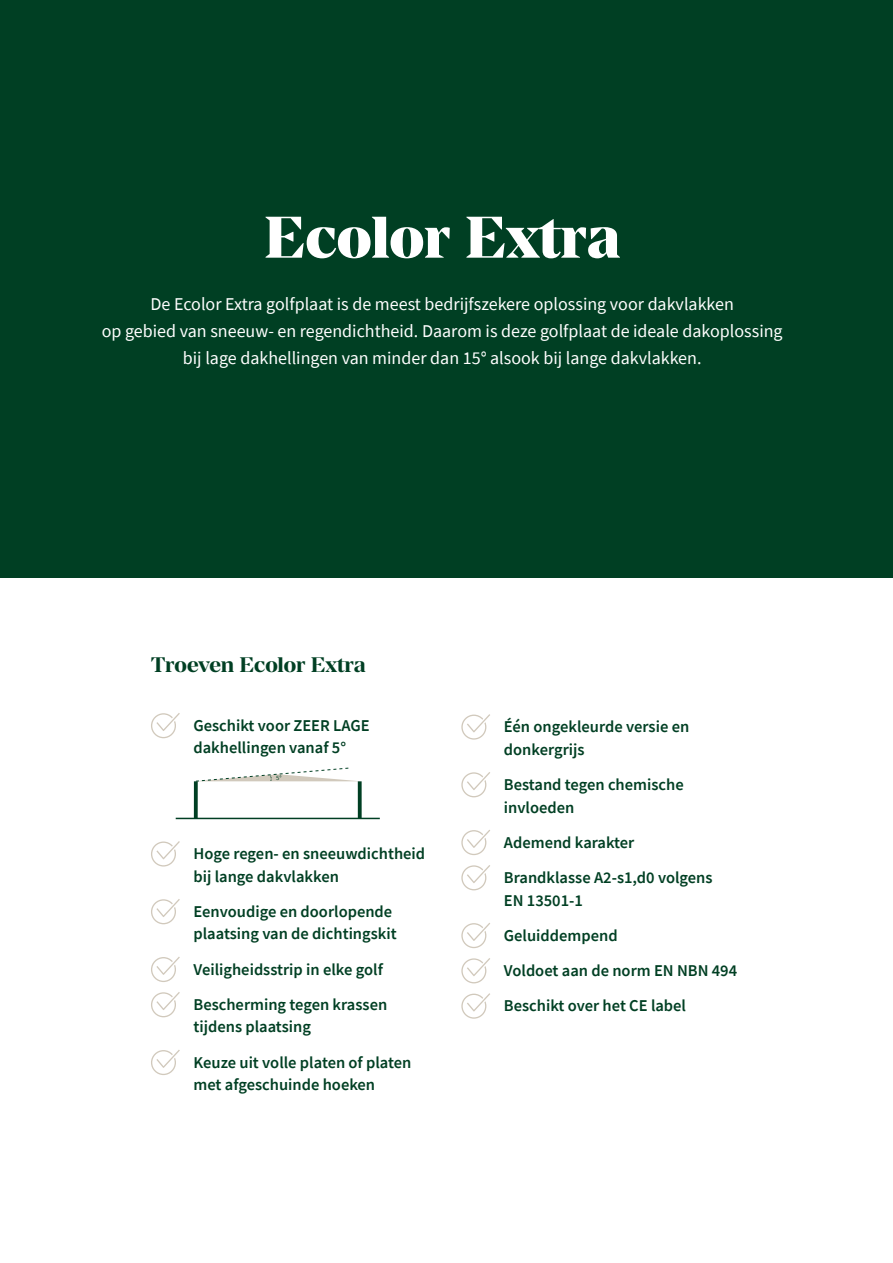
<style>
.page{position:relative;width:893px;height:1263px;background:#fff}
.page>*{position:absolute;margin:0;border:0;box-sizing:border-box;transform-origin:0 0}
.t1{font:800 58.5px "Manier";color:#fff}
.t2{font:700 21px "Manier";letter-spacing:-.01em;color:#003f23}
.t3{font:18px/27px "Source Sans Pro";color:#fff;text-align:center}
.t4{font:600 16.5px/35.2px "Source Sans Pro";color:#003f23}
.t5{font:6.45px "Source Sans Pro";color:#003f23}
</style>
<div class="page">
<div style="left:0;top:0;width:893px;height:578px;background:#003f23"></div>
<svg style="left:151px;top:713px;width:29px;height:25px"></svg>
<svg style="left:151px;top:841px;width:29px;height:25px"></svg>
<svg style="left:151px;top:899px;width:29px;height:25px"></svg>
<svg style="left:151px;top:957px;width:29px;height:25px"></svg>
<svg style="left:151px;top:992px;width:29px;height:25px"></svg>
<svg style="left:151px;top:1050px;width:29px;height:25px"></svg>
<svg style="left:461px;top:714px;width:29px;height:26px"></svg>
<svg style="left:461px;top:772px;width:29px;height:25px"></svg>
<svg style="left:461px;top:830px;width:29px;height:25px"></svg>
<svg style="left:461px;top:865px;width:29px;height:25px"></svg>
<svg style="left:461px;top:923px;width:29px;height:25px"></svg>
<svg style="left:461px;top:958px;width:29px;height:25px"></svg>
<svg style="left:461px;top:993px;width:29px;height:26px"></svg>
<svg style="left:358px;top:782px;width:4px;height:36px"></svg>
<svg style="left:194px;top:782px;width:4px;height:36px"></svg>
<hr style="left:176px;top:818px;width:204px;height:1px;background:#003f23">
<svg style="left:193px;top:767px;width:169px;height:15px"></svg>
<hr style="left:892px;top:0;width:1px;height:578px;background:#e8e5df">
<h1 class="t1" style="left:264px;top:201px;width:358px">Ecolor Extra</h1>
<p class="t3" style="left:102px;top:291px;width:682px">De Ecolor Extra golfplaat is de meest bedrijfszekere oplossing voor dakvlakken<br>op gebied van sneeuw- en regendichtheid. Daarom is deze golfplaat de ideale dakoplossing bij lage dakhellingen van minder dan 15° alsook bij lange dakvlakken.</p>
<p class="t2" style="left:151px;top:652px;width:216px">Troeven Ecolor Extra</p>
<p class="t4" style="left:193px;top:714px;width:178px;line-height:22.5px">Geschikt voor ZEER LAGE dakhellingen vanaf 5°</p>
<p class="t5" style="left:276px;top:774px;width:7px">5°</p>
<p class="t4" style="left:193px;top:842px;width:233px;line-height:22.5px">Hoge regen- en sneeuwdichtheid bij lange dakvlakken</p>
<p class="t4" style="left:193px;top:900px;width:205px;line-height:22.5px">Eenvoudige en doorlopende plaatsing van de dichtingskit</p>
<p class="t4" style="left:193px;top:951px;width:195px">Veiligheidsstrip in elke golf<br>Bescherming tegen krassen</p>
<p class="t4" style="left:193px;top:1009px;width:219px">tijdens plaatsing<br>Keuze uit volle platen of platen</p>
<p class="t4" style="left:193px;top:1067px;width:183px">met afgeschuinde hoeken</p>
<p class="t4" style="left:504px;top:715px;width:187px;line-height:22.5px">Één ongekleurde versie en donkergrijs</p>
<p class="t4" style="left:504px;top:773px;width:181px;line-height:22.5px">Bestand tegen chemische invloeden</p>
<p class="t4" style="left:504px;top:824px;width:210px">Ademend karakter<br>Brandklasse A2-s1,d0 volgens</p>
<p class="t4" style="left:504px;top:882px;width:235px">EN 13501-1<br>Geluiddempend<br>Voldoet aan de norm EN NBN 494<br>Beschikt over het CE label</p>
</div>
